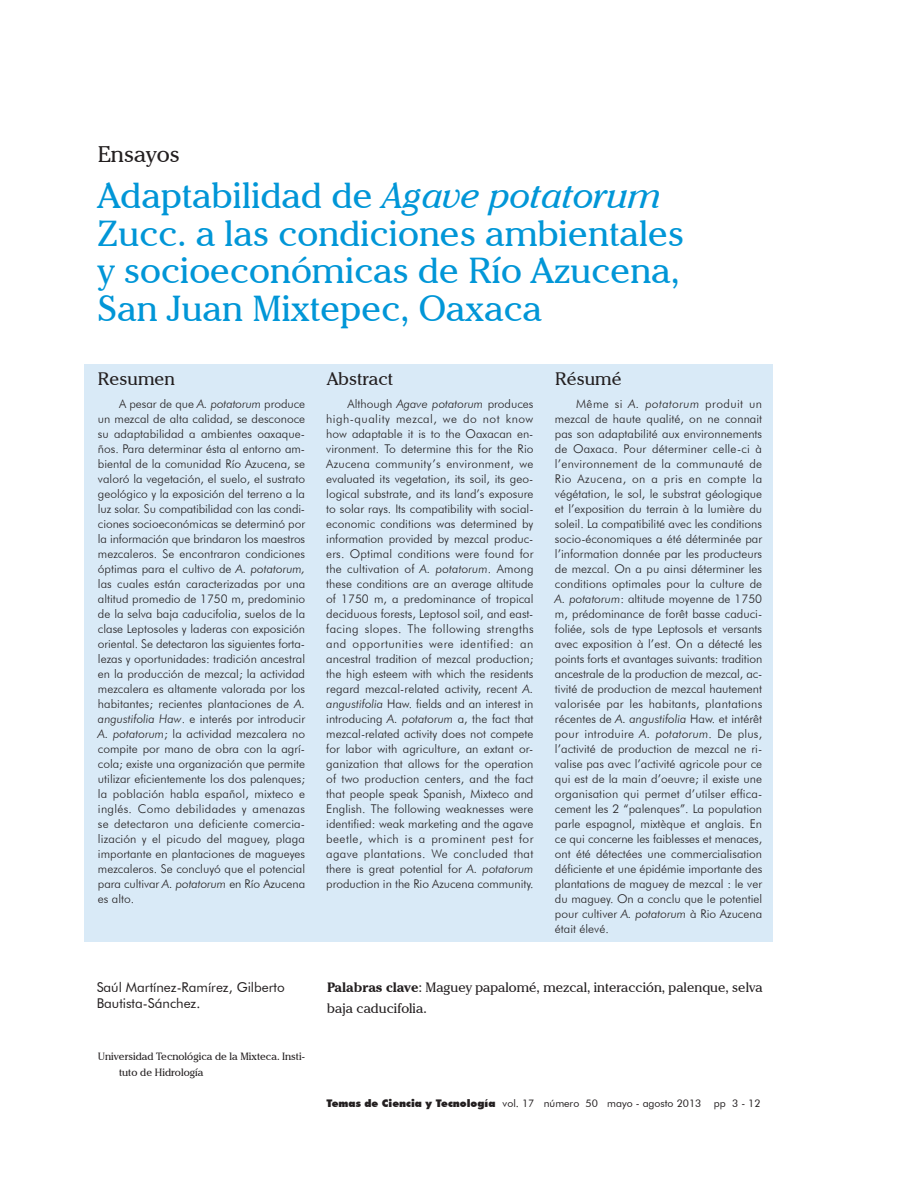
<style>
.page{position:relative;width:918px;height:1188px;background:#fff}
.page>*{position:absolute;margin:0;border:0;box-sizing:border-box;transform-origin:0 0}
._1__Cabeza{font:36px/37.5px "Cheltenham IT Cby BT";color:#0196d7}
.ensayo{font:22.5px "Cheltenham IT Cby BT";color:#231f20}
.AbstracsTitulos{font:18px "Cheltenham IT Cby BT";color:#231f20}
.Cuerpo_1er_línea{font:13.5px/21px "Cheltenham IT Cby BT";color:#231f20}
.autor{font:13.5px/16.5px "Futura BT";color:#231f20}
.abstrait__frances{font:300 12px/15px "Futura BT";color:#231f20;text-align:justify}
.abstract__resumen_es{font:300 12px/15px "Futura BT";color:#231f20;text-align:justify}
.abstract__resumen_in{font:300 12px/15px "Futura BT";letter-spacing:-.005em;color:#231f20;text-align:justify}
.t1{font:10.5px "Futura BT";color:#231f20}
.autor-referencia{font:10.5px/16.5px "Cheltenham IT Cby BT";letter-spacing:-.005em;color:#231f20}
.s1{font-style:italic}
.s2{font-weight:700}
.s3{font-weight:900}
</style>
<div class="page">
<div style="left:84px;top:365px;width:688px;height:577px;background:#d9eaf7"></div>
<p class="ensayo" style="left:98px;top:140px;width:83px">Ensayos</p>
<p class="_1__Cabeza" style="left:98px;top:176px;width:588px">Adaptabilidad de <span class="s1">Agave potatorum<br></span>Zucc. a las condiciones ambientales y socioeconómicas de Río Azucena,<br>San Juan Mixtepec, Oaxaca</p>
<p class="AbstracsTitulos" style="left:98px;top:368px;width:79px">Resumen</p>
<p class="AbstracsTitulos" style="left:327px;top:368px;width:68px">Abstract</p>
<p class="AbstracsTitulos" style="left:555px;top:368px;width:68px">Résumé</p>
<p class="abstract__resumen_es" style="left:98px;top:397px;width:209px;text-indent:21px">A pesar de que <span class="s1">A. potatorum</span> produce un mezcal de alta calidad, se desconoce su adaptabilidad a ambientes oaxaque&shy;ños. Para determinar ésta al entorno am&shy;biental de la comunidad Río Azucena, se valoró la vegetación, el suelo, el sustrato geológico y la exposición del terreno a la luz solar. Su compatibilidad con las condi&shy;ciones socioeconómicas se determinó por la información que brindaron los maestros mezcaleros. Se encontraron condiciones óptimas para el cultivo de <span class="s1">A. potatorum, </span>las cuales están caracterizadas por una altitud promedio de 1750 m, predominio de la selva baja caducifolia, suelos de la clase Leptosoles y laderas con exposición oriental. Se detectaron las siguientes forta&shy;lezas y oportunidades: tradición ancestral en la producción de mezcal; la actividad mezcalera es altamente valorada por los habitantes; recientes plantaciones de <span class="s1">A. angustifolia Haw</span>. e interés por introducir <span class="s1">A. potatorum</span>; la actividad mezcalera no compite por mano de obra con la agrí&shy;cola; existe una organización que permite utilizar eficientemente los dos palenques; la población habla español, mixteco e inglés. Como debilidades y amenazas se detectaron una deficiente comercia&shy;lización y el picudo del maguey, plaga importante en plantaciones de magueyes mezcaleros. Se concluyó que el potencial para cultivar <span class="s1">A. potatorum</span> en Río Azucena es alto.</p>
<p class="abstrait__frances" style="left:555px;top:396px;width:209px;text-indent:21px">Même si <span class="s1">A. potatorum</span> produit un mezcal de haute qualité, on ne connait pas son adaptabilité aux environnements de Oaxaca. Pour déterminer celle-ci à l’environnement de la communauté de Rio Azucena, on a pris en compte la végétation, le sol, le substrat géologique et l’exposition du terrain à la lumière du soleil. La compatibilité avec les conditions socio-économiques a été déterminée par l’information donnée par les producteurs de mezcal. On a pu ainsi déterminer les conditions optimales pour la culture de <span class="s1">A. potatorum</span>: altitude moyenne de 1750 m, prédominance de forêt basse caduci&shy;foliée, sols de type Leptosols et versants avec exposition à l’est. On a détecté les points forts et avantages suivants: tradition ancestrale de la production de mezcal, ac&shy;tivité de production de mezcal hautement valorisée par les habitants, plantations récentes de <span class="s1">A. angustifolia</span> Haw. et intérêt pour introduire <span class="s1">A. potatorum</span>. De plus, l’activité de production de mezcal ne ri&shy;valise pas avec l’activité agricole pour ce qui est de la main d’oeuvre; il existe une organisation qui permet d’utilser effica&shy;cement les 2 “palenques”. La population parle espagnol, mixtèque et anglais. En ce qui concerne les faiblesses et menaces, ont été détectées une commercialisation déficiente et une épidémie importante des plantations de maguey de mezcal : le ver du maguey. On a conclu que le potentiel pour cultiver <span class="s1">A. potatorum</span> à Rio Azucena était élevé.</p>
<p class="abstract__resumen_in" style="left:326px;top:397px;width:209px;text-indent:21px">Although <span class="s1">Agave potatorum</span> produces high-quality mezcal, we do not know how adaptable it is to the Oaxacan en&shy;vironment. To determine this for the Rio Azucena community’s environment, we evaluated its vegetation, its soil, its geo&shy;logical substrate, and its land’s exposure to solar rays. Its compatibility with social&shy;economic conditions was determined by information provided by mezcal produc&shy;ers. Optimal conditions were found for the cultivation of <span class="s1">A. potatorum</span>. Among these conditions are an average altitude of 1750 m, a predominance of tropical deciduous forests, Leptosol soil, and east&shy;facing slopes. The following strengths and opportunities were identified: an ancestral tradition of mezcal production; the high esteem with which the residents regard mezcal-related activity, recent <span class="s1">A. angustifolia</span> Haw. fields and an interest in introducing <span class="s1">A. potatorum</span> a, the fact that mezcal-related activity does not compete for labor with agriculture, an extant or&shy;ganization that allows for the operation of two production centers, and the fact that people speak Spanish, Mixteco and English. The following weaknesses were identified: weak marketing and the agave beetle, which is a prominent pest for agave plantations. We concluded that there is great potential for <span class="s1">A. potatorum </span>production in the Rio Azucena community.</p>
<p class="autor" style="left:97px;top:979px;width:190px">Saúl Martínez-Ramírez, Gilberto<br>Bautista-Sánchez.</p>
<p class="autor-referencia" style="left:119px;top:1047px;width:187px;text-indent:-21px">Universidad Tecnológica de la Mixteca. Insti&shy;tuto de Hidrología</p>
<p class="Cuerpo_1er_línea" style="left:327px;top:976px;width:437px"><span class="s2">Palabras clave</span>: Maguey papalomé, mezcal, interacción, palenque, selva baja caducifolia.</p>
<p class="t1" style="left:326px;top:1097px;width:436px"><span class="s3">Temas de Ciencia y Tecnología</span> vol. 17 número 50 mayo - agosto 2013 pp 3 - 12</p>
</div>
